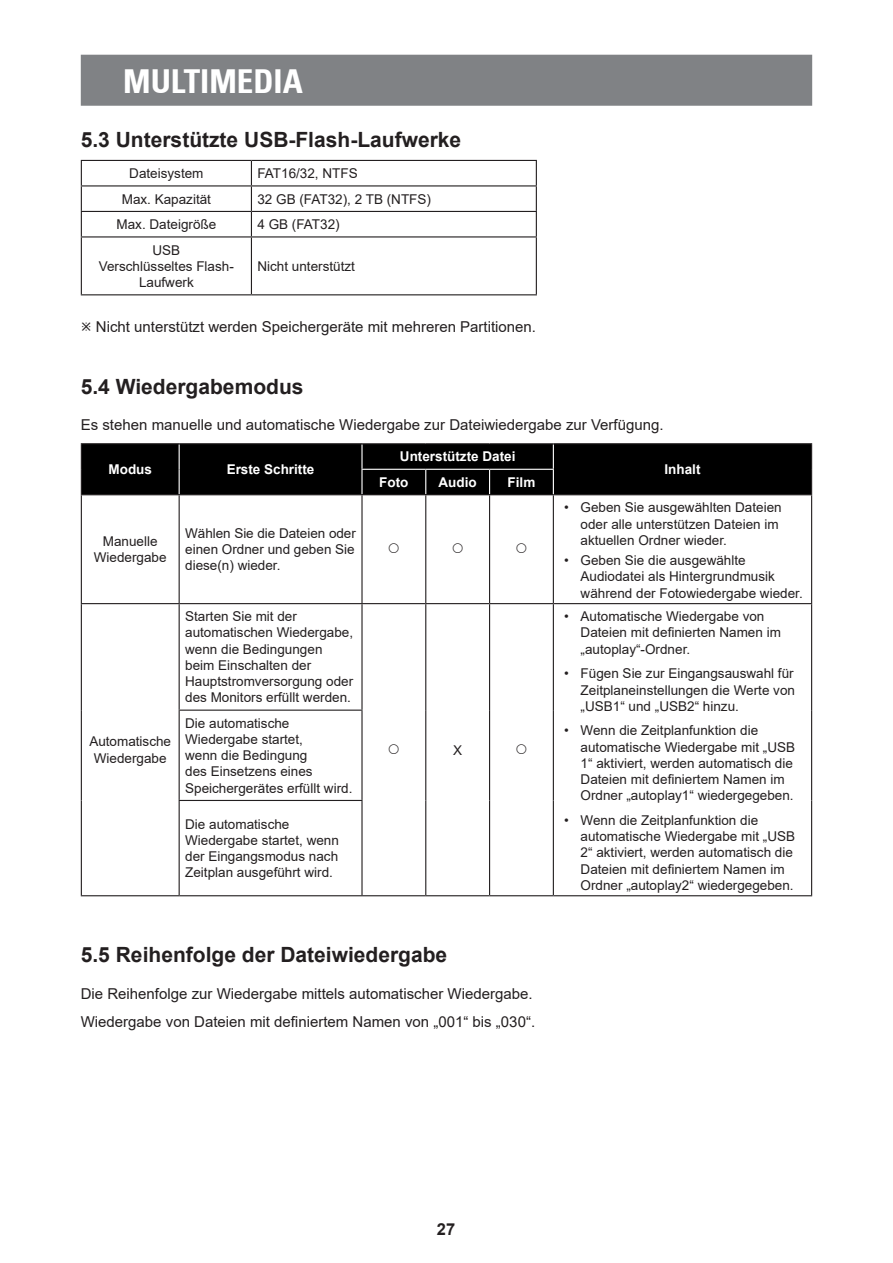
<style>
.page{position:relative;width:893px;height:1263px;background:#fff}
.page>*{position:absolute;margin:0;border:0;box-sizing:border-box;transform-origin:0 0}
.t1{font:700 condensed 33px "Univers 67";color:#fff}
.Head1_NonTOC{font:700 21px "Arial";color:#231f20}
.t2{font:700 16.5px "Arial";color:#231f20}
.Body{font:15px "Arial";color:#231f20}
.Body-2{font:13.5px/16.2px "Arial";color:#231f20}
.Body-3{font:700 13.5px "Arial";color:#fff}
</style>
<div class="page">
<div style="left:81px;top:55px;width:731px;height:51px;background:#808285;border:2px solid #808285"></div>
<svg style="left:81px;top:161px;width:1px;height:75px"></svg>
<hr style="left:81px;top:237px;width:1px;height:57px;background:#231f20">
<svg style="left:251px;top:161px;width:1px;height:75px"></svg>
<hr style="left:251px;top:237px;width:1px;height:57px;background:#231f20">
<svg style="left:536px;top:161px;width:1px;height:75px"></svg>
<hr style="left:536px;top:237px;width:1px;height:57px;background:#231f20">
<hr style="left:81px;top:160px;width:170px;height:1px;background:#231f20">
<hr style="left:81px;top:185px;width:170px;height:1px;background:#231f20">
<hr style="left:81px;top:211px;width:170px;height:1px;background:#231f20">
<hr style="left:81px;top:236px;width:170px;height:1px;background:#231f20">
<hr style="left:81px;top:294px;width:170px;height:1px;background:#231f20">
<hr style="left:251px;top:160px;width:286px;height:1px;background:#231f20">
<hr style="left:251px;top:185px;width:286px;height:1px;background:#231f20">
<hr style="left:251px;top:211px;width:286px;height:1px;background:#231f20">
<hr style="left:251px;top:236px;width:286px;height:1px;background:#231f20">
<hr style="left:251px;top:294px;width:286px;height:1px;background:#231f20">
<hr style="left:81px;top:495px;width:1px;height:108px;background:#231f20">
<hr style="left:81px;top:604px;width:1px;height:106px;background:#231f20">
<hr style="left:81px;top:710px;width:1px;height:90px;background:#231f20">
<hr style="left:81px;top:800px;width:1px;height:95px;background:#231f20">
<hr style="left:179px;top:495px;width:1px;height:108px;background:#231f20">
<hr style="left:361px;top:495px;width:2px;height:108px;background:#231f20">
<hr style="left:425px;top:495px;width:1px;height:108px;background:#231f20">
<hr style="left:489px;top:495px;width:1px;height:108px;background:#231f20">
<hr style="left:553px;top:495px;width:1px;height:108px;background:#231f20">
<hr style="left:179px;top:604px;width:1px;height:105px;background:#231f20">
<hr style="left:361px;top:604px;width:2px;height:105px;background:#231f20">
<hr style="left:425px;top:604px;width:1px;height:106px;background:#231f20">
<hr style="left:489px;top:604px;width:1px;height:106px;background:#231f20">
<hr style="left:553px;top:604px;width:1px;height:106px;background:#231f20">
<hr style="left:179px;top:711px;width:1px;height:89px;background:#231f20">
<hr style="left:361px;top:711px;width:2px;height:89px;background:#231f20">
<hr style="left:425px;top:710px;width:1px;height:90px;background:#231f20">
<hr style="left:489px;top:710px;width:1px;height:90px;background:#231f20">
<hr style="left:553px;top:710px;width:1px;height:90px;background:#231f20">
<hr style="left:179px;top:801px;width:1px;height:94px;background:#231f20">
<hr style="left:361px;top:801px;width:2px;height:94px;background:#231f20">
<hr style="left:425px;top:800px;width:1px;height:95px;background:#231f20">
<hr style="left:489px;top:800px;width:1px;height:95px;background:#231f20">
<hr style="left:553px;top:800px;width:1px;height:95px;background:#231f20">
<hr style="left:811px;top:495px;width:1px;height:108px;background:#231f20">
<hr style="left:811px;top:604px;width:1px;height:106px;background:#231f20">
<hr style="left:811px;top:710px;width:1px;height:90px;background:#231f20">
<hr style="left:811px;top:800px;width:1px;height:95px;background:#231f20">
<hr style="left:81px;top:603px;width:98px;height:1px;background:#231f20">
<hr style="left:81px;top:895px;width:98px;height:1px;background:#231f20">
<hr style="left:179px;top:603px;width:183px;height:1px;background:#231f20">
<hr style="left:362px;top:603px;width:64px;height:1px;background:#231f20">
<hr style="left:426px;top:603px;width:64px;height:1px;background:#231f20">
<hr style="left:490px;top:603px;width:63px;height:1px;background:#231f20">
<hr style="left:179px;top:709px;width:184px;height:2px;background:#231f20">
<hr style="left:179px;top:800px;width:184px;height:1px;background:#231f20">
<hr style="left:179px;top:895px;width:183px;height:1px;background:#231f20">
<hr style="left:362px;top:895px;width:64px;height:1px;background:#231f20">
<hr style="left:426px;top:895px;width:64px;height:1px;background:#231f20">
<hr style="left:490px;top:895px;width:63px;height:1px;background:#231f20">
<hr style="left:553px;top:603px;width:259px;height:1px;background:#231f20">
<hr style="left:553px;top:895px;width:259px;height:1px;background:#231f20">
<hr style="left:81px;top:443px;width:98px;height:1px;background:#231f20">
<div style="left:81px;top:444px;width:731px;height:51px;background:#000"></div>
<hr style="left:179px;top:443px;width:183px;height:1px;background:#231f20">
<hr style="left:362px;top:443px;width:64px;height:1px;background:#231f20">
<hr style="left:426px;top:443px;width:64px;height:1px;background:#231f20">
<hr style="left:490px;top:443px;width:63px;height:1px;background:#231f20">
<hr style="left:553px;top:443px;width:259px;height:1px;background:#231f20">
<h1 class="t1" style="left:123px;top:61px;width:181px">MULTIMEDIA</h1>
<p class="Head1_NonTOC" style="left:81px;top:125px;width:382px">5.3 Unterstützte USB-Flash-Laufwerke</p>
<p class="Body-2" style="left:129px;top:165px;width:76px">Dateisystem</p>
<p class="Body-2" style="left:257px;top:165px;width:102px">FAT16/32, NTFS</p>
<p class="Body-2" style="left:122px;top:191px;width:91px">Max. Kapazität</p>
<p class="Body-2" style="left:257px;top:191px;width:175px">32 GB (FAT32), 2 TB (NTFS)</p>
<p class="Body-2" style="left:116px;top:216px;width:101px">Max. Dateigröße</p>
<p class="Body-2" style="left:257px;top:216px;width:84px">4 GB (FAT32)</p>
<p class="Body-2" style="left:99px;top:242px;width:137px;text-align:center">USB<br>Verschlüsseltes Flash-<br>Laufwerk</p>
<p class="Body-2" style="left:257px;top:258px;width:99px">Nicht unterstützt</p>
<p class="Body" style="left:96px;top:317px;width:442px">Nicht unterstützt werden Speichergeräte mit mehreren Partitionen.</p>
<p class="Head1_NonTOC" style="left:81px;top:371px;width:224px">5.4 Wiedergabemodus</p>
<p class="Body" style="left:81px;top:415px;width:584px">Es stehen manuelle und automatische Wiedergabe zur Dateiwiedergabe zur Verfügung.</p>
<p class="Body-3" style="left:109px;top:460px;width:45px">Modus</p>
<p class="Body-3" style="left:227px;top:460px;width:89px">Erste Schritte</p>
<p class="Body-3" style="left:400px;top:447px;width:117px">Unterstützte Datei</p>
<p class="Body-3" style="left:664px;top:460px;width:38px">Inhalt</p>
<p class="Body-2" style="left:94px;top:533px;width:74px;text-align:center">Manuelle<br>Wiedergabe</p>
<p class="Body-2" style="left:185px;top:525px;width:172px;text-align:justify">Wählen Sie die Dateien oder einen Ordner und geben Sie diese(n) wieder.</p>
<p class="Body-2" style="left:89px;top:733px;width:83px;text-align:center">Automatische<br>Wiedergabe</p>
<p class="Body-2" style="left:185px;top:608px;width:170px">Starten Sie mit der automatischen Wiedergabe, wenn die Bedingungen beim Einschalten der<br>Hauptstromversorgung oder des Monitors erfüllt werden.</p>
<p class="Body-2" style="left:185px;top:715px;width:169px">Die automatische<br>Wiedergabe startet,<br>wenn die Bedingung<br>des Einsetzens eines<br>Speichergerätes erfüllt wird.</p>
<p class="Body-2" style="left:185px;top:816px;width:155px">Die automatische<br>Wiedergabe startet, wenn der Eingangsmodus nach<br>Zeitplan ausgeführt wird.</p>
<p class="Body-3" style="left:379px;top:473px;width:31px">Foto</p>
<p class="Body-3" style="left:439px;top:473px;width:40px">Audio</p>
<p class="Body-3" style="left:508px;top:473px;width:29px">Film</p>
<p class="Body-2" style="left:453px;top:742px;width:11px">X</p>
<p class="Head1_NonTOC" style="left:81px;top:940px;width:368px">5.5 Reihenfolge der Dateiwiedergabe</p>
<p class="Body" style="left:81px;top:983px;width:453px">Die Reihenfolge zur Wiedergabe mittels automatischer Wiedergabe.</p>
<p class="Body" style="left:81px;top:1011px;width:456px">Wiedergabe von Dateien mit definiertem Namen von „001“ bis „030“.</p>
<p class="Body-2" style="left:581px;top:499px;width:203px;text-indent:-16px">• Geben Sie ausgewählten Dateien oder alle unterstützen Dateien im aktuellen Ordner wieder.</p>
<p class="Body-2" style="left:581px;top:552px;width:224px;text-indent:-16px">• Geben Sie die ausgewählte<br>Audiodatei als Hintergrundmusik während der Fotowiedergabe wieder.</p>
<p class="Body-2" style="left:581px;top:608px;width:202px;text-indent:-16px">• Automatische Wiedergabe von<br>Dateien mit definierten Namen im „autoplay“-Ordner.</p>
<p class="Body-2" style="left:581px;top:665px;width:216px;text-align:justify;text-indent:-16px">• Fügen Sie zur Eingangsauswahl für Zeitplaneinstellungen die Werte von „USB1“ und „USB2“ hinzu.</p>
<p class="Body-2" style="left:581px;top:722px;width:216px;text-indent:-16px">• Wenn die Zeitplanfunktion die automatische Wiedergabe mit „USB 1“ aktiviert, werden automatisch die Dateien mit definiertem Namen im Ordner „autoplay1“ wiedergegeben.</p>
<p class="Body-2" style="left:581px;top:812px;width:216px;text-indent:-16px">• Wenn die Zeitplanfunktion die automatische Wiedergabe mit „USB 2“ aktiviert, werden automatisch die Dateien mit definiertem Namen im Ordner „autoplay2“ wiedergegeben.</p>
<p class="t2" style="left:437px;top:1217px;width:20px">27</p>
</div>
